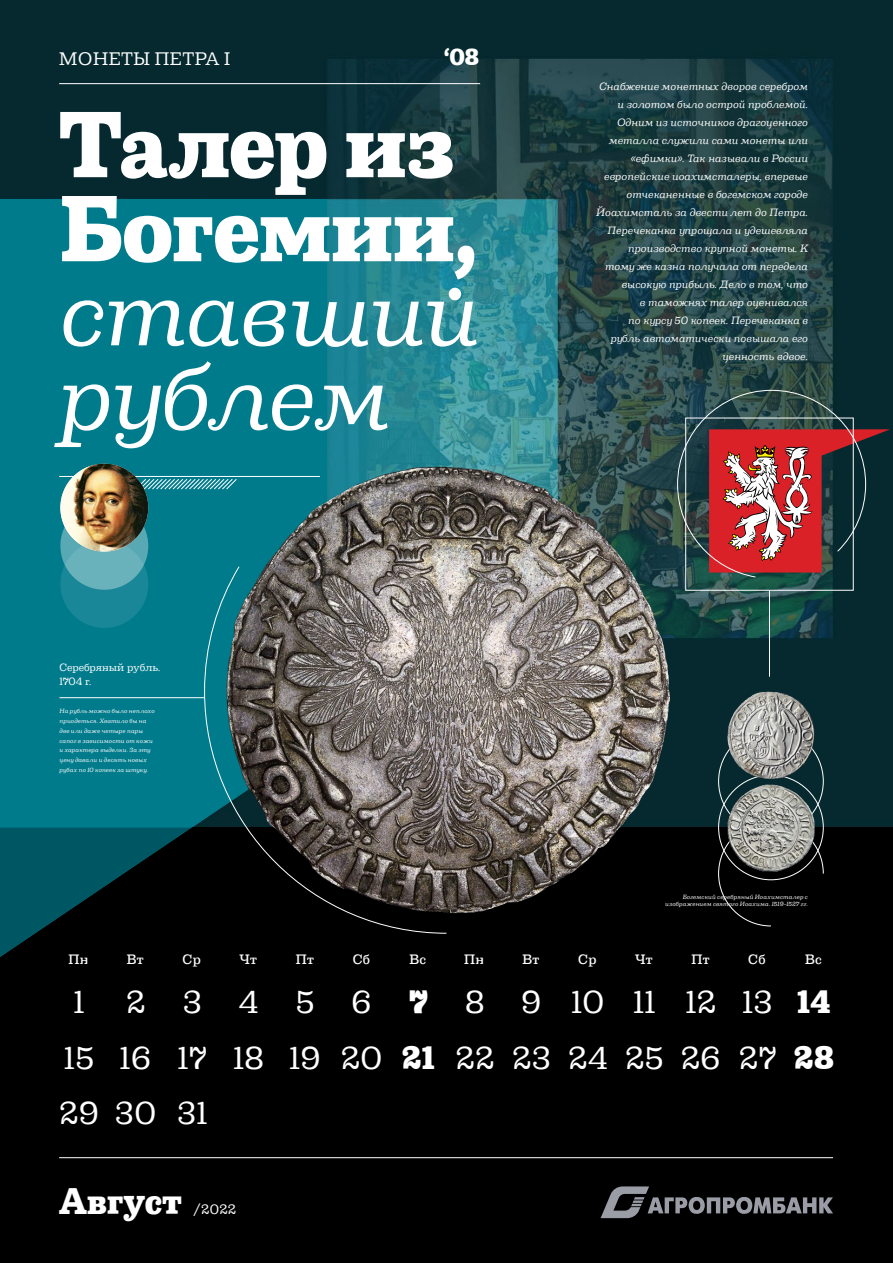
<style>
.page{position:relative;width:893px;height:1263px;background:#fff}
.page>*{position:absolute;margin:0;border:0;box-sizing:border-box;transform-origin:0 0}
.t1{font:800 92.25px/84.1px "Capital Serif";letter-spacing:-.015em;color:#fff}
.t2{font:italic 92.25px/84.1px "Capital Serif";letter-spacing:-.01em;color:#fff}
.t3{font:800 36px "Capital Serif";color:#fff}
.t4{font:31.5px/56px "Capital Serif";letter-spacing:.025em;color:#fff}
.t5{font:800 31.5px/56px "Capital Serif";color:#fff}
.t6{font:800 22.5px "Capital Serif";color:#fff}
.t7{font:18px "Capital Serif";letter-spacing:.04em;color:#fff}
.t8{font:500 13.5px "Capital Serif";letter-spacing:.025em;color:#fff}
.t9{font:13.5px "Capital Serif";color:#fff}
.t10{font:italic 10.5px/18px "Capital Serif";letter-spacing:.01em;color:#fff;text-align:right}
.t11{font:10.5px/13.5px "Capital Serif";color:#fff}
.t12{font:italic 6px/9.8px "Capital Serif";letter-spacing:.025em;color:#fff}
</style>
<div class="page">
<img style="left:0;top:0;width:893px;height:827px">
<div style="left:0;top:827px;width:893px;height:436px;background:#000"></div>
<svg style="left:0;top:199px;width:472px;height:735px;fill:#007b8c"></svg>
<svg style="left:0;top:827px;width:191px;height:130px"></svg>
<div style="left:449px;top:288px;width:12px;height:12px;background:#fff;border-radius:50%"></div>
<hr style="left:60px;top:697px;width:145px;height:1px;background:#fff">
<svg style="left:204px;top:566px;width:243px;height:367px"></svg>
<svg style="left:718px;top:821px;width:106px;height:105px"></svg>
<img style="left:727px;top:692px;width:87px;height:87px">
<img style="left:727px;top:785px;width:87px;height:87px">
<hr style="left:769px;top:590px;width:1px;height:87px;background:#fff">
<svg style="left:677px;top:390px;width:213px;height:187px"></svg>
<img style="left:226px;top:467px;width:444px;height:446px">
<svg style="left:138px;top:479px;width:99px;height:11px"></svg>
<hr style="left:59px;top:83px;width:421px;height:1px;background:#fff">
<hr style="left:59px;top:476px;width:261px;height:1px;background:#fff">
<svg style="left:60px;top:502px;width:88px;height:88px"></svg>
<svg style="left:60px;top:540px;width:88px;height:88px;fill:#198797"></svg>
<img style="left:60px;top:464px;width:88px;height:87px;border-radius:44px">
<hr style="left:59px;top:1157px;width:774px;height:1px;background:#fff">
<svg style="left:601px;top:1186px;width:232px;height:32px"></svg>
<h3 class="t7" style="left:59px;top:46px;width:172px">МОНЕТЫ ПЕТРА I</h3>
<h3 class="t6" style="left:444px;top:42px;width:37px">‘08</h3>
<h1 class="t1" style="left:60px;top:102px;width:420px">Талер из<br>Богемии,</h1>
<h1 class="t2" style="left:60px;top:270px;width:422px">ставшии рублем</h1>
<p class="t11" style="left:60px;top:661px;width:102px">Серебряный рубль.<br>1704 г.</p>
<p class="t12" style="left:60px;top:706px;width:97px">На рубль можно было неплохо приодеться. Хватило бы на две или даже четыре пары сапог в зависимости от кожи и характера выделки. За эту цену давали и десять новых рубах по 10 копеек за штуку.</p>
<p class="t10" style="left:596px;top:77px;width:213px">Снабжение монетных дворов серебром и золотом было острой проблемой.<br>Одним из источников драгоценного металла служили сами монеты или «ефимки». Так называли в России европейские иоахимсталеры, впервые отчеканенные в богемском городе<br>Йоахимсталь за двести лет до Петра.<br>Перечеканка упрощала и удешевляла производство крупной монеты. К тому же казна получала от передела высокую прибыль. Дело в том, что<br>в таможнях талер оценивался<br>по курсу 50 копеек. Перечеканка в рубль автоматически повышала его ценность вдвое.</p>
<p class="t12" style="left:665px;top:893px;width:144px;line-height:7.2px;text-align:right">Богемский серебряный Иоахимсталер с изображением святого Иоахима. 1519-1527 гг.</p>
<p class="t8" style="left:69px;top:950px;width:22px">Пн</p>
<p class="t8" style="left:127px;top:950px;width:18px">Вт</p>
<p class="t8" style="left:183px;top:950px;width:20px">Ср</p>
<p class="t8" style="left:239px;top:950px;width:19px">Чт</p>
<p class="t8" style="left:296px;top:950px;width:20px">Пт</p>
<p class="t8" style="left:353px;top:950px;width:19px">Сб</p>
<p class="t8" style="left:409px;top:950px;width:18px">Вс</p>
<p class="t8" style="left:464px;top:950px;width:22px">Пн</p>
<p class="t8" style="left:522px;top:950px;width:18px">Вт</p>
<p class="t8" style="left:578px;top:950px;width:20px">Ср</p>
<p class="t8" style="left:635px;top:950px;width:19px">Чт</p>
<p class="t8" style="left:691px;top:950px;width:20px">Пт</p>
<p class="t8" style="left:748px;top:950px;width:19px">Сб</p>
<p class="t8" style="left:805px;top:950px;width:18px">Вс</p>
<h3 class="t4" style="left:59px;top:974px;width:41px;line-height:55.3px;text-align:center">1<br>15<br>29</h3>
<h3 class="t4" style="left:115px;top:974px;width:43px;line-height:55.3px;text-align:center">2<br>16<br>30</h3>
<h3 class="t4" style="left:177px;top:974px;width:32px;line-height:55.3px">3<br>17<br>31</h3>
<h3 class="t4" style="left:233px;top:974px;width:32px">4<br>18</h3>
<h3 class="t4" style="left:289px;top:974px;width:33px">5<br>19</h3>
<h3 class="t4" style="left:341px;top:974px;width:43px;text-align:center">6<br>20</h3>
<h3 class="t5" style="left:402px;top:974px;width:34px">7<br>21</h3>
<h3 class="t4" style="left:455px;top:974px;width:40px;text-align:center">8<br>22</h3>
<h3 class="t4" style="left:512px;top:974px;width:40px">9<br>23</h3>
<h3 class="t4" style="left:568px;top:974px;width:41px">10<br>24</h3>
<h3 class="t4" style="left:634px;top:974px;width:89px;text-align:right">11 12<br>26</h3>
<h3 class="t4" style="left:739px;top:974px;width:39px">13<br>27</h3>
<h3 class="t5" style="left:797px;top:974px;width:35px">14</h3>
<h3 class="t4" style="left:625px;top:1030px;width:40px">25</h3>
<h3 class="t5" style="left:794px;top:1030px;width:42px">28</h3>
<h2 class="t3" style="left:59px;top:1176px;width:124px">Август</h2>
<p class="t9" style="left:193px;top:1200px;width:45px">/2022</p>
</div>
